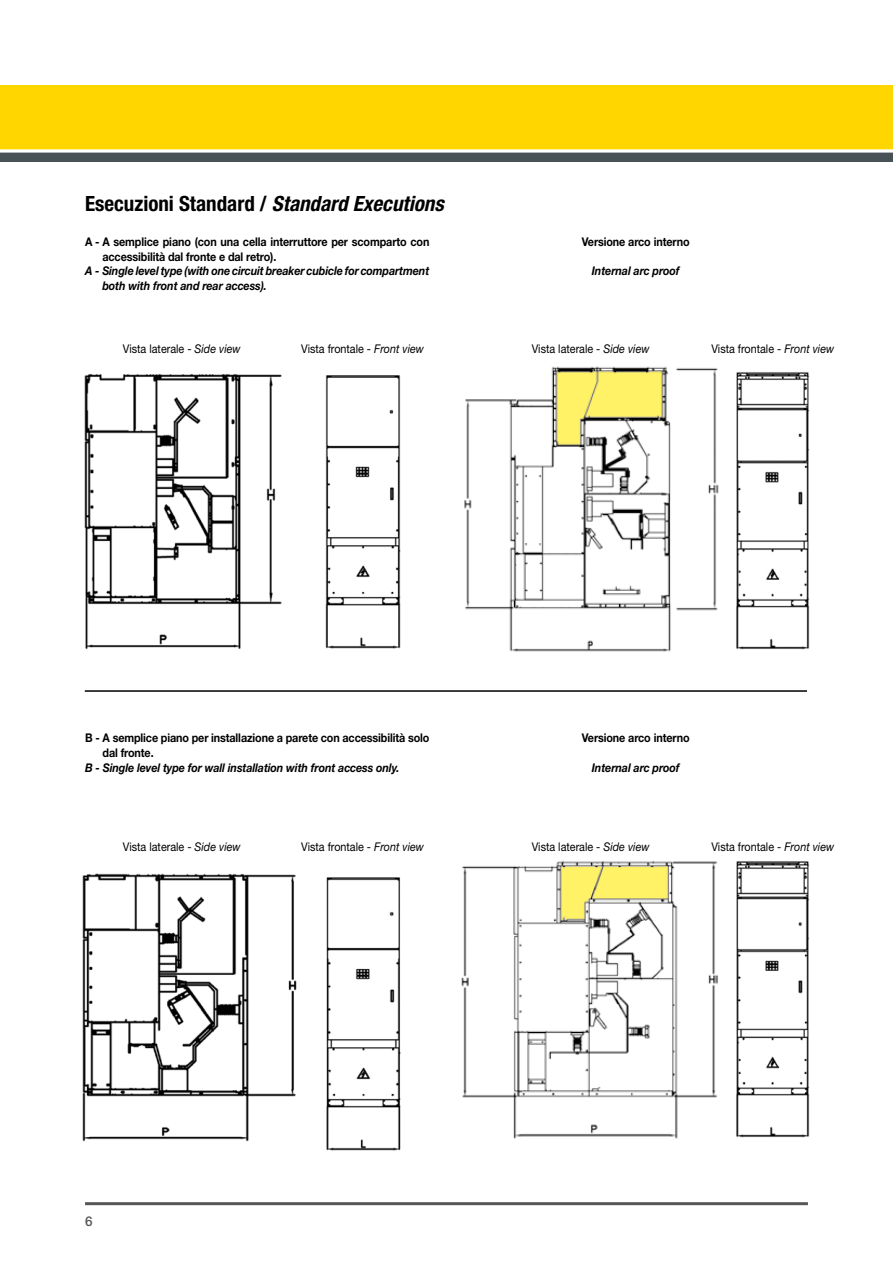
<style>
.page{position:relative;width:893px;height:1263px;background:#fff}
.page>*{position:absolute;margin:0;border:0;box-sizing:border-box;transform-origin:0 0}
.t1{font:700 condensed 21px "Helvetica Neue LT Std";color:#000}
.t2{font:500 13.5px "Helvetica Neue LT Std";color:#575756}
.t3{font:700 12px/14.7px "Helvetica Neue LT Std";letter-spacing:-.01em;color:#000;scale:.9 1}
.t4{font:12px "Helvetica Neue LT Std";color:#000;scale:.9 1}
.t5{font:italic 700 12px/14.7px "Helvetica Neue LT Std";letter-spacing:-.01em;color:#000;scale:.9 1}
.s1{font-style:italic}
</style>
<div class="page">
<div style="left:0;top:85px;width:893px;height:64px;background:#ffd600"></div>
<div style="left:0;top:153px;width:893px;height:9px;background:#485156"></div>
<hr style="left:85px;top:1202px;width:723px;height:3px;background:#575756">
<hr style="left:85px;top:690px;width:722px;height:2px;background:#000">
<img style="left:325px;top:375px;width:76px;height:274px">
<img style="left:326px;top:877px;width:75px;height:274px">
<img style="left:464px;top:366px;width:255px;height:286px">
<img style="left:461px;top:860px;width:257px;height:279px">
<img style="left:736px;top:372px;width:74px;height:278px">
<img style="left:736px;top:861px;width:74px;height:277px">
<img style="left:84px;top:374px;width:198px;height:276px">
<img style="left:82px;top:873px;width:215px;height:269px">
<h1 class="t1" style="left:85px;top:190px;width:360px">Esecuzioni Standard / <span class="s1">Standard Executions</span></h1>
<p class="t3" style="left:102px;top:234px;width:365px;text-indent:-17px">A - A semplice piano (con una cella interruttore per scomparto con accessibilità dal fronte e dal retro).</p>
<p class="t5" style="left:102px;top:263px;width:365px;text-indent:-17px">A - Single level type (with one circuit breaker cubicle for compartment both with front and rear access).</p>
<p class="t4" style="left:123px;top:342px;width:133px">Vista laterale - <span class="s1">Side view</span></p>
<p class="t4" style="left:301px;top:342px;width:138px">Vista frontale - <span class="s1">Front view</span></p>
<p class="t3" style="left:582px;top:234px;width:121px">Versione arco interno</p>
<p class="t5" style="left:592px;top:263px;width:99px">Internal arc proof</p>
<p class="t4" style="left:532px;top:342px;width:133px">Vista laterale - <span class="s1">Side view</span></p>
<p class="t4" style="left:711px;top:342px;width:138px">Vista frontale - <span class="s1">Front view</span></p>
<p class="t3" style="left:103px;top:730px;width:365px;text-indent:-18px">B - A semplice piano per installazione a parete con accessibilità solo dal fronte.</p>
<p class="t5" style="left:85px;top:760px;width:351px">B - Single level type for wall installation with front access only.</p>
<p class="t3" style="left:582px;top:730px;width:121px">Versione arco interno</p>
<p class="t5" style="left:592px;top:760px;width:99px">Internal arc proof</p>
<p class="t4" style="left:123px;top:839px;width:133px">Vista laterale - <span class="s1">Side view</span></p>
<p class="t4" style="left:301px;top:839px;width:138px">Vista frontale - <span class="s1">Front view</span></p>
<p class="t4" style="left:532px;top:839px;width:133px">Vista laterale - <span class="s1">Side view</span></p>
<p class="t4" style="left:711px;top:839px;width:138px">Vista frontale - <span class="s1">Front view</span></p>
<p class="t2" style="left:85px;top:1213px;width:9px">6</p>
</div>
